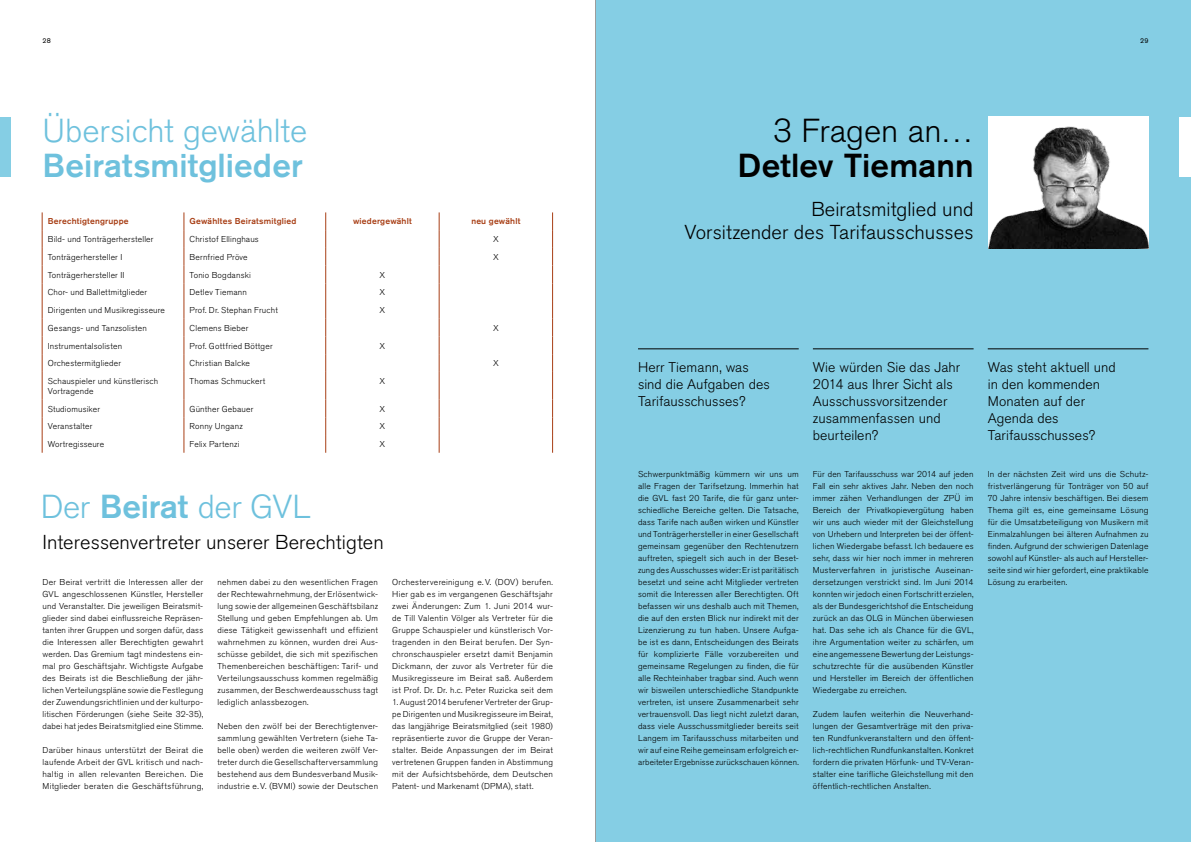
<style>
.page{position:relative;width:1191px;height:842px;background:#fff}
.page>*{position:absolute;margin:0;border:0;box-sizing:border-box;transform-origin:0 0}
.t1{font:300 33px "Akzidenz Grotesk Pro";letter-spacing:-.005em;color:#6ec1dd}
.t2{font:500 33px "Akzidenz Grotesk Pro";letter-spacing:.005em;color:#6ec1dd}
.t3{font:500 33px "Akzidenz Grotesk Pro";color:#000}
.t4{font:300 33px "Akzidenz Grotesk Pro";color:#000}
.t5{font:300 20px/23px "Akzidenz Grotesk Pro";color:#000;text-align:right}
.t6{font:300 14px/17px "Akzidenz Grotesk Pro";letter-spacing:.005em;color:#000}
.t7{font:300 8.5px/12px "Akzidenz Grotesk Pro";letter-spacing:.02em;color:#000;text-align:justify}
.t8{font:500 8.5px "Akzidenz Grotesk Pro";letter-spacing:.025em;color:#a83f16}
.t9{font:7px "Akzidenz Grotesk Pro";color:#000}
.s1{font-weight:500}
</style>
<div class="page">
<div style="left:595px;top:0;width:596px;height:842px;background:#85cee4"></div>
<svg style="left:42px;top:212px;width:1px;height:241px"></svg>
<svg style="left:184px;top:212px;width:1px;height:241px"></svg>
<svg style="left:325px;top:212px;width:1px;height:241px"></svg>
<svg style="left:439px;top:212px;width:1px;height:241px"></svg>
<svg style="left:552px;top:212px;width:1px;height:241px"></svg>
<hr style="left:638px;top:348px;width:160px;height:1px;background:#000">
<hr style="left:987px;top:348px;width:161px;height:1px;background:#000">
<hr style="left:813px;top:348px;width:160px;height:1px;background:#000">
<img style="left:988px;top:117px;width:160px;height:132px">
<div style="left:0;top:117px;width:11px;height:60px;background:#85cee4"></div>
<div style="left:1179px;top:117px;width:12px;height:60px;background:#fff"></div>
<hr style="left:595px;top:0;width:1px;height:842px;background:#9d9d9c">
<p class="t9" style="left:43px;top:36px;width:10px">28</p>
<p class="t9" style="left:1140px;top:36px;width:10px">29</p>
<h1 class="t1" style="left:43px;top:109px;width:266px">Übersicht gewählte</h1>
<h1 class="t2" style="left:43px;top:144px;width:262px">Beiratsmitglieder</h1>
<p class="t8" style="left:48px;top:216px;width:82px">Berechtigtengruppe</p>
<p class="t8" style="left:190px;top:216px;width:108px">Gewähltes Beiratsmitglied</p>
<p class="t8" style="left:353px;top:216px;width:60px">wiedergewählt</p>
<p class="t8" style="left:471px;top:216px;width:51px">neu gewählt</p>
<p class="t7" style="left:48px;top:233px;width:107px">Bild- und Tonträgerhersteller</p>
<p class="t7" style="left:190px;top:233px;width:71px">Christof Ellinghaus</p>
<p class="t7" style="left:493px;top:233px;width:7px">X</p>
<p class="t7" style="left:48px;top:251px;width:76px">Tonträgerhersteller I</p>
<p class="t7" style="left:190px;top:251px;width:60px">Bernfried Pröve</p>
<p class="t7" style="left:493px;top:251px;width:7px">X</p>
<p class="t7" style="left:48px;top:269px;width:78px">Tonträgerhersteller II</p>
<p class="t7" style="left:190px;top:269px;width:63px">Tonio Bogdanski</p>
<p class="t7" style="left:379px;top:269px;width:7px">X</p>
<p class="t7" style="left:48px;top:286px;width:101px">Chor- und Ballettmitglieder</p>
<p class="t7" style="left:190px;top:286px;width:59px">Detlev Tiemann</p>
<p class="t7" style="left:379px;top:286px;width:7px">X</p>
<p class="t7" style="left:48px;top:304px;width:119px">Dirigenten und Musikregisseure</p>
<p class="t7" style="left:190px;top:304px;width:90px">Prof. Dr. Stephan Frucht</p>
<p class="t7" style="left:379px;top:304px;width:7px">X</p>
<p class="t7" style="left:48px;top:322px;width:101px">Gesangs- und Tanzsolisten</p>
<p class="t7" style="left:190px;top:322px;width:60px">Clemens Bieber</p>
<p class="t7" style="left:493px;top:322px;width:7px">X</p>
<p class="t7" style="left:48px;top:339px;width:76px">Instrumentalsolisten</p>
<p class="t7" style="left:190px;top:339px;width:85px">Prof. Gottfried Böttger</p>
<p class="t7" style="left:379px;top:339px;width:7px">X</p>
<p class="t7" style="left:48px;top:357px;width:75px">Orchestermitglieder</p>
<p class="t7" style="left:190px;top:357px;width:62px">Christian Balcke</p>
<p class="t7" style="left:493px;top:357px;width:7px">X</p>
<p class="t7" style="left:48px;top:376px;width:112px;line-height:10px">Schauspieler und künstlerisch<br>Vortragende</p>
<p class="t7" style="left:190px;top:375px;width:77px">Thomas Schmuckert</p>
<p class="t7" style="left:379px;top:375px;width:7px">X</p>
<p class="t7" style="left:48px;top:403px;width:54px">Studiomusiker</p>
<p class="t7" style="left:190px;top:403px;width:65px">Günther Gebauer</p>
<p class="t7" style="left:379px;top:403px;width:7px">X</p>
<p class="t7" style="left:48px;top:420px;width:46px">Veranstalter</p>
<p class="t7" style="left:190px;top:420px;width:55px">Ronny Unganz</p>
<p class="t7" style="left:379px;top:420px;width:7px">X</p>
<p class="t7" style="left:48px;top:438px;width:58px">Wortregisseure</p>
<p class="t7" style="left:190px;top:438px;width:51px">Felix Partenzi</p>
<p class="t7" style="left:379px;top:438px;width:7px">X</p>
<h1 class="t1" style="left:41px;top:485px;width:272px">Der <span class="s1">Beirat</span> der GVL</h1>
<h2 class="t5" style="left:43px;top:530px;width:343px">Interessenvertreter unserer Berechtigten</h2>
<p class="t7" style="left:43px;top:576px;width:162px">Der Beirat vertritt die Interessen aller der GVL angeschlossenen Künstler, Hersteller und Veranstalter. Die jeweiligen Beiratsmit&shy;glieder sind dabei einflussreiche Repräsen&shy;tanten ihrer Gruppen und sorgen dafür, dass die Interessen aller Berechtigten gewahrt werden. Das Gremium tagt mindestens ein&shy;mal pro Geschäftsjahr. Wichtigste Aufgabe des Beirats ist die Beschließung der jähr&shy;lichen Verteilungspläne sowie die Festlegung der Zuwendungsrichtlinien und der kulturpo&shy;litischen Förderungen (siehe Seite 32-35), dabei hat jedes Beiratsmitglied eine Stimme.</p>
<p class="t7" style="left:43px;top:744px;width:162px">Darüber hinaus unterstützt der Beirat die laufende Arbeit der GVL kritisch und nach&shy;haltig in allen relevanten Bereichen. Die Mitglieder beraten die Geschäftsführung,</p>
<p class="t7" style="left:217px;top:576px;width:162px">nehmen dabei zu den wesentlichen Fragen der Rechtewahrnehmung, der Erlösentwick&shy;lung sowie der allgemeinen Geschäftsbilanz Stellung und geben Empfehlungen ab. Um diese Tätigkeit gewissenhaft und effizient wahrnehmen zu können, wurden drei Aus&shy;schüsse gebildet, die sich mit spezifischen Themenbereichen beschäftigen: Tarif- und Verteilungsausschuss kommen regelmäßig zusammen, der Beschwerdeausschuss tagt lediglich anlassbezogen.</p>
<p class="t7" style="left:217px;top:720px;width:162px">Neben den zwölf bei der Berechtigtenver&shy;sammlung gewählten Vertretern (siehe Ta&shy;belle oben) werden die weiteren zwölf Ver&shy;treter durch die Gesellschafterversammlung bestehend aus dem Bundesverband Musik&shy;industrie e. V. (BVMI) sowie der Deutschen</p>
<p class="t7" style="left:392px;top:576px;width:162px">Orchestervereinigung e. V. (DOV) berufen.<br>Hier gab es im vergangenen Geschäftsjahr zwei Änderungen: Zum 1. Juni 2014 wur&shy;de Till Valentin Völger als Vertreter für die Gruppe Schauspieler und künstlerisch Vor&shy;tragenden in den Beirat berufen. Der Syn&shy;chronschauspieler ersetzt damit Benjamin Dickmann, der zuvor als Vertreter für die Musikregisseure im Beirat saß. Außerdem ist Prof. Dr. Dr. h.c. Peter Ruzicka seit dem</p>
<p class="t7" style="left:392px;top:696px;width:162px">1. August 2014 berufener Vertreter der Grup&shy;pe Dirigenten und Musikregisseure im Beirat, das langjährige Beiratsmitglied (seit 1980) repräsentierte zuvor die Gruppe der Veran&shy;stalter. Beide Anpassungen der im Beirat vertretenen Gruppen fanden in Abstimmung mit der Aufsichtsbehörde, dem Deutschen Patent- und Markenamt (DPMA), statt.</p>
<h1 class="t4" style="left:773px;top:109px;width:202px">3 Fragen an…</h1>
<h1 class="t3" style="left:738px;top:144px;width:237px">Detlev Tiemann</h1>
<h2 class="t5" style="left:684px;top:197px;width:290px">Beiratsmitglied und<br>Vorsitzender des Tarifausschusses</h2>
<h3 class="t6" style="left:813px;top:358px;width:149px">Wie würden Sie das Jahr<br>2014 aus Ihrer Sicht als<br>Ausschussvorsitzender zusammenfassen und beurteilen?</h3>
<h3 class="t6" style="left:638px;top:358px;width:133px">Herr Tiemann, was sind die Aufgaben des<br>Tarifausschusses?</h3>
<h3 class="t6" style="left:987px;top:358px;width:129px">Was steht aktuell und in den kommenden<br>Monaten auf der<br>Agenda des<br>Tarifausschusses?</h3>
<p class="t7" style="left:638px;top:468px;width:162px">Schwerpunktmäßig kümmern wir uns um alle Fragen der Tarifsetzung. Immerhin hat die GVL fast 20 Tarife, die für ganz unter&shy;schiedliche Bereiche gelten. Die Tatsache, dass Tarife nach außen wirken und Künstler und Tonträgerhersteller in einer Gesellschaft gemeinsam gegenüber den Rechtenutzern auftreten, spiegelt sich auch in der Beset&shy;zung des Ausschusses wider: Er ist paritätisch besetzt und seine acht Mitglieder vertreten somit die Interessen aller Berechtigten. Oft befassen wir uns deshalb auch mit Themen, die auf den ersten Blick nur indirekt mit der Lizenzierung zu tun haben. Unsere Aufga&shy;be ist es dann, Entscheidungen des Beirats für komplizierte Fälle vorzubereiten und gemeinsame Regelungen zu finden, die für alle Rechteinhaber tragbar sind. Auch wenn wir bisweilen unterschiedliche Standpunkte vertreten, ist unsere Zusammenarbeit sehr vertrauensvoll. Das liegt nicht zuletzt daran, dass viele Ausschussmitglieder bereits seit Langem im Tarifausschuss mitarbeiten und wir auf eine Reihe gemeinsam erfolgreich er&shy;arbeiteter Ergebnisse zurückschauen können.</p>
<p class="t7" style="left:987px;top:468px;width:162px">In der nächsten Zeit wird uns die Schutz&shy;fristverlängerung für Tonträger von 50 auf 70 Jahre intensiv beschäftigen. Bei diesem Thema gilt es, eine gemeinsame Lösung für die Umsatzbeteiligung von Musikern mit Einmalzahlungen bei älteren Aufnahmen zu finden. Aufgrund der schwierigen Datenlage sowohl auf Künstler- als auch auf Hersteller&shy;seite sind wir hier gefordert, eine praktikable Lösung zu erarbeiten.</p>
<p class="t7" style="left:813px;top:468px;width:162px">Für den Tarifausschuss war 2014 auf jeden Fall ein sehr aktives Jahr. Neben den noch immer zähen Verhandlungen der ZPÜ im Bereich der Privatkopievergütung haben wir uns auch wieder mit der Gleichstellung von Urhebern und Interpreten bei der öffent&shy;lichen Wiedergabe befasst. Ich bedauere es sehr, dass wir hier noch immer in mehreren Musterverfahren in juristische Auseinan&shy;dersetzungen verstrickt sind. Im Juni 2014 konnten wir jedoch einen Fortschritt erzielen, als der Bundesgerichtshof die Entscheidung zurück an das OLG in München überwiesen hat. Das sehe ich als Chance für die GVL, ihre Argumentation weiter zu schärfen, um eine angemessene Bewertung der Leistungs&shy;schutzrechte für die ausübenden Künstler und Hersteller im Bereich der öffentlichen Wiedergabe zu erreichen.</p>
<p class="t7" style="left:813px;top:708px;width:162px">Zudem laufen weiterhin die Neuverhand&shy;lungen der Gesamtverträge mit den priva&shy;ten Rundfunkveranstaltern und den öffent&shy;lich-rechtlichen Rundfunkanstalten. Konkret fordern die privaten Hörfunk- und TV-Veran&shy;stalter eine tarifliche Gleichstellung mit den öffentlich-rechtlichen Anstalten.</p>
</div>
